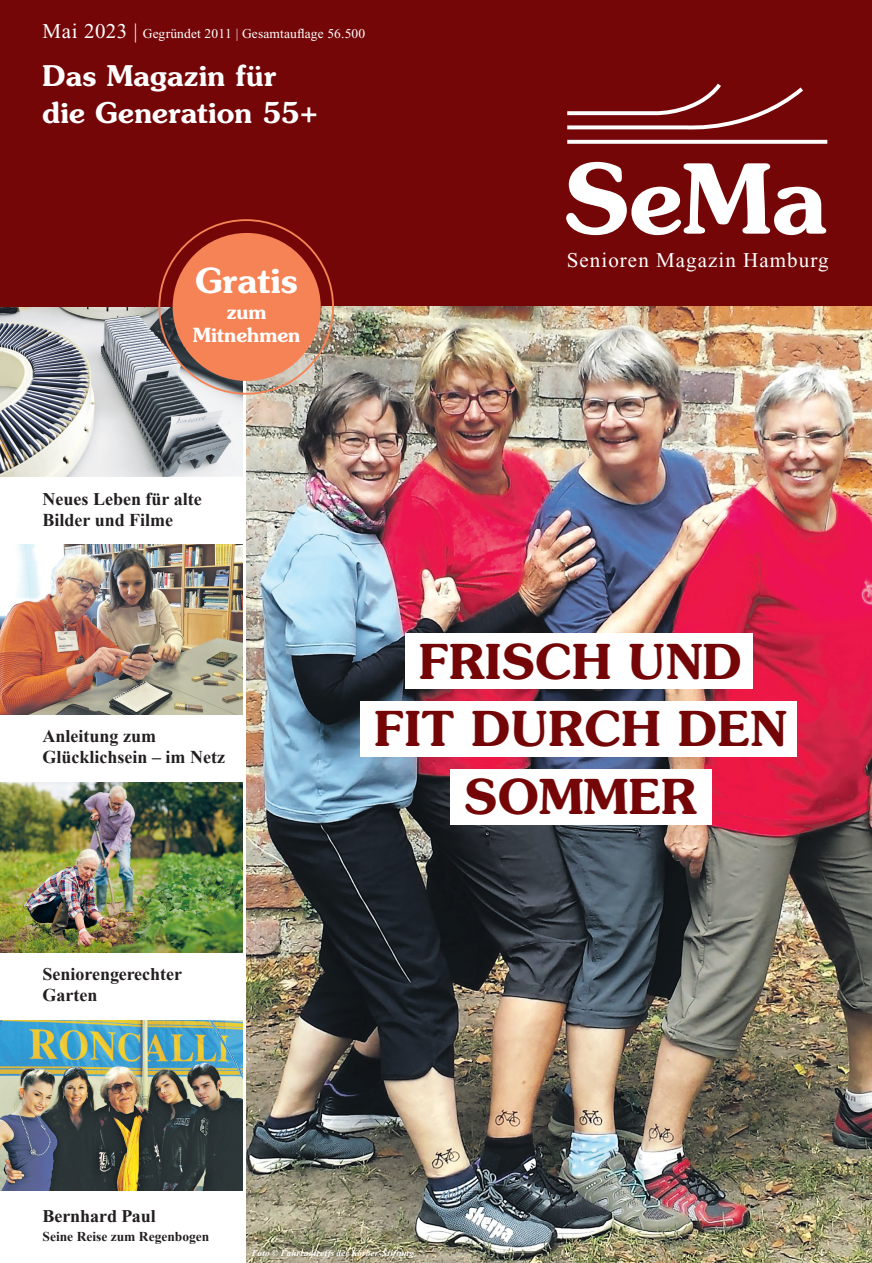
<style>
.page{position:relative;width:872px;height:1263px;background:#fff}
.page>*{position:absolute;margin:0;border:0;box-sizing:border-box;transform-origin:0 0}
.t1{font:600 48px/67.5px "Souvenir LT";letter-spacing:.01em;color:#740607;text-align:center}
.t2{font:600 34.5px "Souvenir LT";color:#fff}
.t3{font:600 28.5px/37.5px "Souvenir LT";letter-spacing:.005em;color:#fff}
.t4{font:21px "Times New Roman";letter-spacing:.05em;color:#fff}
.t5{font:600 19.5px/22.5px "Souvenir LT";color:#fff;text-align:center}
.t6{font:700 18px/21px "Times New Roman";color:#231f20}
.t7{font:700 18px "Times New Roman";color:#231f20}
.t8{font:13.5px "Times New Roman";letter-spacing:.01em;color:#fff}
.t9{font:700 13.5px "Times New Roman";color:#231f20}
.t10{font:italic 700 9px "Times New Roman";letter-spacing:.025em;color:#fff}
.s1{font-size:21px}
.s2{font-style:inherit}
</style>
<div class="page">
<img style="left:0;top:306px;width:242px;height:170px">
<img style="left:0;top:544px;width:242px;height:170px">
<img style="left:0;top:782px;width:242px;height:170px">
<img style="left:0;top:1020px;width:242px;height:171px">
<div style="left:0;top:0;width:872px;height:306px;background:#740607"></div>
<svg style="left:566px;top:162px;width:260px;height:73px"></svg>
<svg style="left:567px;top:83px;width:261px;height:61px"></svg>
<img style="left:247px;top:306px;width:625px;height:957px">
<div style="left:173px;top:233px;width:148px;height:148px;background:#f58355;border-radius:50%"></div>
<div style="left:405px;top:634px;width:348px;height:55px;background:#fff"></div>
<div style="left:450px;top:769px;width:261px;height:56px;background:#fff"></div>
<div style="left:360px;top:701px;width:437px;height:56px;background:#fff"></div>
<p class="t8" style="left:43px;top:26px;width:324px"><span class="s1">Mai 2023 |</span> Gegründet 2011 | Gesamtauflage 56.500</p>
<h3 class="t3" style="left:43px;top:57px;width:277px">Das Magazin für die Generation 55+</h3>
<h2 class="t2" style="left:195px;top:259px;width:104px">Gratis</h2>
<p class="t5" style="left:193px;top:301px;width:109px">zum<br>Mitnehmen</p>
<p class="t4" style="left:567px;top:249px;width:263px">Senioren Magazin Hamburg</p>
<p class="t6" style="left:43px;top:488px;width:161px"><span class="s2">Neues Leben</span> für alte<br>Bilder und Filme</p>
<p class="t7" style="left:43px;top:726px;width:115px">Anleitung zum</p>
<p class="t6" style="left:43px;top:746px;width:184px">Glücklichsein – im Netz</p>
<h1 class="t1" style="left:374px;top:628px;width:413px">FRISCH UND<br>FIT DURCH DEN<br>SOMMER</h1>
<p class="t7" style="left:43px;top:964px;width:141px">Seniorengerechter</p>
<p class="t6" style="left:43px;top:984px;width:56px">Garten</p>
<p class="t7" style="left:43px;top:1206px;width:115px">Bernhard Paul</p>
<p class="t9" style="left:43px;top:1227px;width:168px">Seine Reise zum Regenbogen</p>
<p class="t10" style="left:252px;top:1248px;width:164px">Foto © Fahrradtreffs der Körber-Stiftung</p>
</div>
